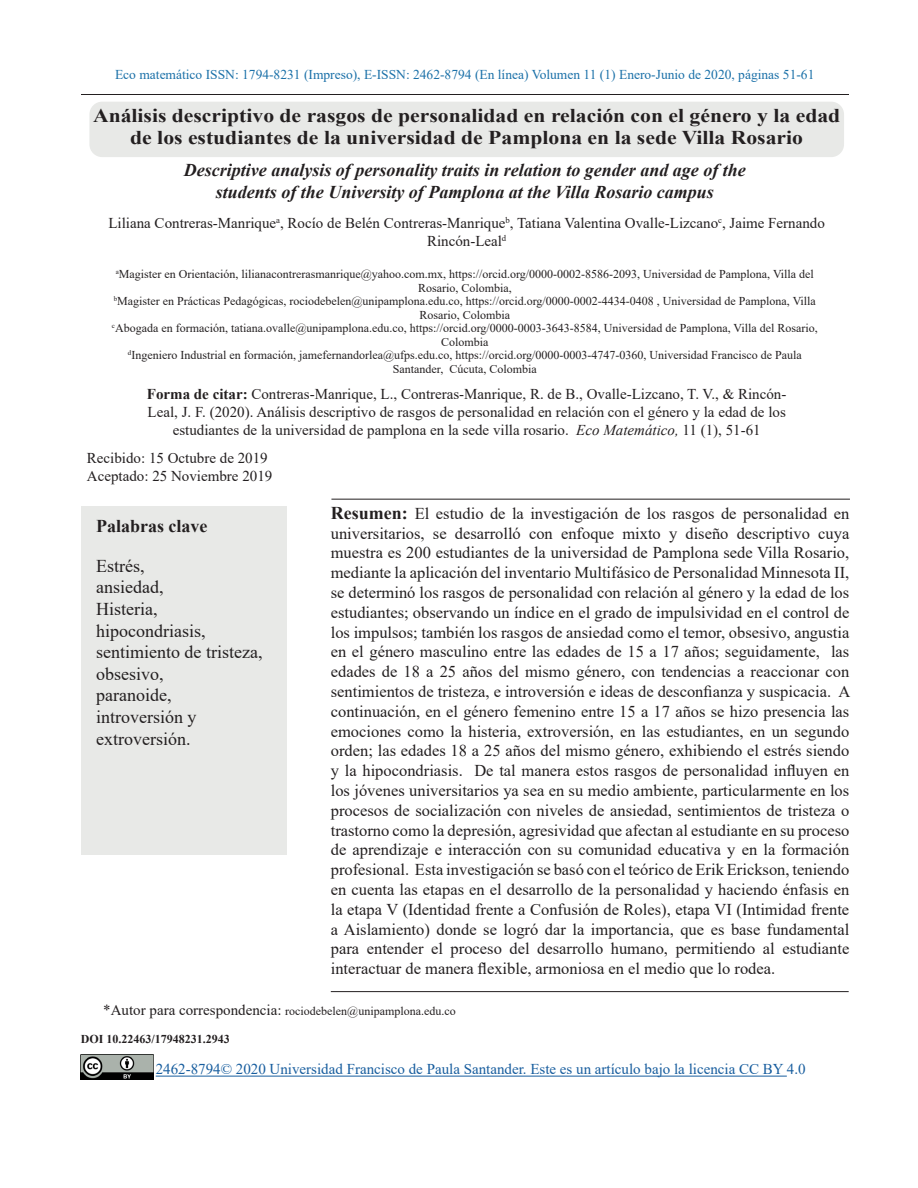
<style>
.page{position:relative;width:918px;height:1188px;background:#fff}
.page>*{position:absolute;margin:0;border:0;box-sizing:border-box;transform-origin:0 0}
.Título_1{font:700 19.5px/22.5px "Times New Roman";color:#231f20;text-align:center;scale:1.11 1}
.Título_1-2{font:italic 700 18px/21.6px "Times New Roman";color:#231f20;text-align:center}
.t1{font:18px/21.6px "Times New Roman";color:#231f20}
.t2{font:700 18px "Times New Roman";color:#231f20}
.Resumen{font:16.5px/19.8px "Times New Roman";color:#231f20;text-align:justify}
.Título_1-3{font:15px/18px "Times New Roman";color:#231f20;text-align:center}
.t3{font:15px "Times New Roman";color:#175d9e}
.t4{font:13.5px "Times New Roman";color:#1a70a8}
.Título_1-4{font:12px/13.5px "Times New Roman";color:#231f20;text-align:center}
.Título_1-5{font:700 12px "Times New Roman";color:#231f20}
.s1{font-weight:700}
.s2{font-style:italic}
.s3{font-weight:700;font-size:18px}
.s4{font-size:15px}
</style>
<div class="page">
<hr style="left:82px;top:95px;width:767px;height:1px;background:#231f20">
<div style="left:89px;top:102px;width:755px;height:55px;background:#e8e9e7;border-radius:13px"></div>
<div style="left:82px;top:506px;width:205px;height:349px;background:#e8e9e7"></div>
<hr style="left:331px;top:499px;width:519px;height:1px;background:#231f20">
<hr style="left:331px;top:991px;width:518px;height:1px;background:#231f20">
<hr style="left:156px;top:1076px;width:631px;height:1px;background:#175d9e">
<img style="left:81px;top:1054px;width:72px;height:26px">
<p class="t4" style="left:115px;top:65px;width:701px">Eco matemático ISSN: 1794-8231 (Impreso), E-ISSN: 2462-8794 (En línea) Volumen 11 (1) Enero-Junio de 2020, páginas 51-61</p>
<p class="Título_1" style="left:93px;top:103px;width:675px">Análisis descriptivo de rasgos de personalidad en relación con el género y la edad de los estudiantes de la universidad de Pamplona en la sede Villa Rosario</p>
<p class="Título_1-2" style="left:184px;top:159px;width:564px">Descriptive analysis of personality traits in relation to gender and age of the students of the University of Pamplona at the Villa Rosario campus</p>
<p class="Título_1-3" style="left:108px;top:213px;width:718px">Liliana Contreras-Manrique<sup>a</sup>, Rocío de Belén Contreras-Manrique<sup>b</sup>, Tatiana Valentina Ovalle-Lizcano<sup>c</sup>, Jaime Fernando<br>Rincón-Leal<sup>d</sup></p>
<p class="Título_1-4" style="left:116px;top:267px;width:700px"><sup>a</sup>Magister en Orientación, lilianacontrerasmanrique@yahoo.com.mx, https://orcid.org/0000-0002-8586-2093, Universidad de Pamplona, Villa del<br>Rosario, Colombia,</p>
<p class="Título_1-4" style="left:114px;top:294px;width:704px"><sup>b</sup>Magister en Prácticas Pedagógicas, rociodebelen@unipamplona.edu.co, https://orcid.org/0000-0002-4434-0408 , Universidad de Pamplona, Villa<br>Rosario, Colombia</p>
<p class="Título_1-4" style="left:112px;top:321px;width:707px"><sup>c</sup>Abogada en formación, tatiana.ovalle@unipamplona.edu.co, https://orcid.org/0000-0003-3643-8584, Universidad de Pamplona, Villa del Rosario,<br>Colombia</p>
<p class="Título_1-4" style="left:128px;top:348px;width:675px"><sup>d</sup>Ingeniero Industrial en formación, jamefernandorlea@ufps.edu.co, https://orcid.org/0000-0003-4747-0360, Universidad Francisco de Paula<br>Santander, Cúcuta, Colombia</p>
<p class="Título_1-3" style="left:147px;top:385px;width:641px"><span class="s1">Forma de citar:</span> Contreras-Manrique, L., Contreras-Manrique, R. de B., Ovalle-Lizcano, T. V., &amp; Rincón-<br>Leal, J. F. (2020). Análisis descriptivo de rasgos de personalidad en relación con el género y la edad de los estudiantes de la universidad de pamplona en la sede villa rosario. <span class="s2">Eco Matemático,</span> 11 (1), 51-61</p>
<p class="Título_1-3" style="left:87px;top:448px;width:182px">Recibido: 15 Octubre de 2019</p>
<p class="Título_1-3" style="left:87px;top:466px;width:187px">Aceptado: 25 Noviembre 2019</p>
<p class="t2" style="left:96px;top:513px;width:113px">Palabras clave</p>
<p class="t1" style="left:96px;top:554px;width:50px">Estrés,</p>
<p class="t1" style="left:96px;top:576px;width:69px">ansiedad,</p>
<p class="t1" style="left:96px;top:598px;width:63px">Histeria,</p>
<p class="t1" style="left:96px;top:619px;width:168px">hipocondriasis, sentimiento de tristeza, obsesivo,</p>
<p class="t1" style="left:96px;top:684px;width:77px">paranoide,</p>
<p class="t1" style="left:96px;top:706px;width:102px">introversión y extroversión.</p>
<p class="Resumen" style="left:331px;top:503px;width:521px"><span class="s3">Resumen:</span> El estudio de la investigación de los rasgos de personalidad en universitarios, se desarrolló con enfoque mixto y diseño descriptivo cuya muestra es 200 estudiantes de la universidad de Pamplona sede Villa Rosario, mediante la aplicación del inventario Multifásico de Personalidad Minnesota II, se determinó los rasgos de personalidad con relación al género y la edad de los estudiantes; observando un índice en el grado de impulsividad en el control de los impulsos; también los rasgos de ansiedad como el temor, obsesivo, angustia en el género masculino entre las edades de 15 a 17 años; seguidamente, las edades de 18 a 25 años del mismo género, con tendencias a reaccionar con sentimientos de tristeza, e introversión e ideas de desconfianza y suspicacia. A continuación, en el género femenino entre 15 a 17 años se hizo presencia las emociones como la histeria, extroversión, en las estudiantes, en un segundo orden; las edades 18 a 25 años del mismo género, exhibiendo el estrés siendo y la hipocondriasis. De tal manera estos rasgos de personalidad influyen en los jóvenes universitarios ya sea en su medio ambiente, particularmente en los procesos de socialización con niveles de ansiedad, sentimientos de tristeza o trastorno como la depresión, agresividad que afectan al estudiante en su proceso de aprendizaje e interacción con su comunidad educativa y en la formación profesional. Esta investigación se basó con el teórico de Erik Erickson, teniendo en cuenta las etapas en el desarrollo de la personalidad y haciendo énfasis en la etapa V (Identidad frente a Confusión de Roles), etapa VI (Intimidad frente a Aislamiento) donde se logró dar la importancia, que es base fundamental para entender el proceso del desarrollo humano, permitiendo al estudiante interactuar de manera flexible, armoniosa en el medio que lo rodea.</p>
<p class="Título_1-4" style="left:103px;top:1004px;width:354px"><span class="s4">*Autor para correspondencia:</span> rociodebelen@unipamplona.edu.co</p>
<p class="Título_1-5" style="left:81px;top:1030px;width:151px">DOI 10.22463/17948231.2943</p>
<p class="t3" style="left:156px;top:1059px;width:651px">2462-8794© 2020 Universidad Francisco de Paula Santander. Este es un artículo bajo la licencia CC BY 4.0</p>
</div>
